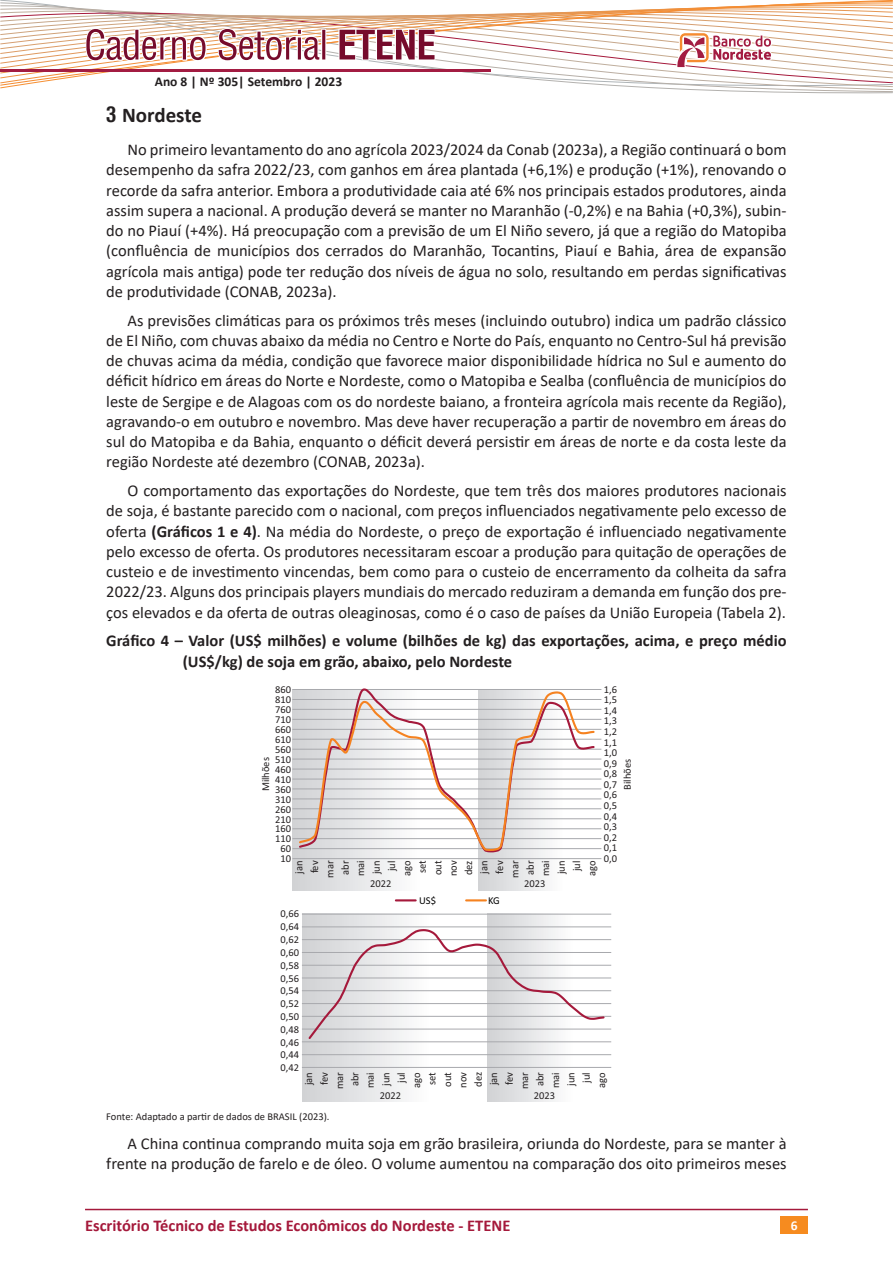
<style>
.page{position:relative;width:893px;height:1263px;background:#fff}
.page>*{position:absolute;margin:0;border:0;box-sizing:border-box;transform-origin:0 0}
.CS_Titulo_2{font:700 21px "Calibri";color:#231f20}
.CS_Corpo_normal{font:16.5px/20.2px "Calibri";color:#231f20;text-align:justify}
.CS_Tit_fig_grar{font:700 16.5px/20.2px "Calibri";color:#231f20}
.t1{font:700 16.5px "Calibri";color:#a5193b}
.t2{font:700 13.5px "Calibri";color:#231f20}
.t3{font:700 13.5px "Calibri";color:#fff}
.t4{font:10.95px/15.5px "Calibri";color:#231f20;text-align:right;scale:.96 1}
.CS_Fonte{font:10.5px/9.9px "Calibri";color:#231f20;text-align:justify}
.t5{font:10.5px "Calibri";color:#000}
.s1{font-family:"Helvetica";font-stretch:condensed}
.s2{font-weight:700}
</style>
<div class="page">
<div style="left:781px;top:1216px;width:27px;height:17px;background:#f68b1f"></div>
<hr style="left:85px;top:1209px;width:723px;height:1px;background:#a5193b">
<svg style="left:0;top:0;width:893px;height:94px"></svg>
<hr style="left:0;top:70px;width:490px;height:2px;background:#a31c42">
<svg style="left:487px;top:913px;width:125px;height:189px"></svg>
<svg style="left:303px;top:913px;width:184px;height:189px"></svg>
<hr style="left:302px;top:1054px;width:309px;height:1px;background:#a8a9ad">
<hr style="left:302px;top:1041px;width:309px;height:1px;background:#a8a9ad">
<hr style="left:302px;top:1029px;width:309px;height:1px;background:#a8a9ad">
<hr style="left:302px;top:1016px;width:309px;height:1px;background:#a8a9ad">
<hr style="left:302px;top:1003px;width:309px;height:1px;background:#a8a9ad">
<hr style="left:302px;top:990px;width:309px;height:1px;background:#a8a9ad">
<hr style="left:302px;top:977px;width:309px;height:1px;background:#a8a9ad">
<hr style="left:302px;top:965px;width:309px;height:1px;background:#a8a9ad">
<hr style="left:302px;top:952px;width:309px;height:1px;background:#a8a9ad">
<hr style="left:302px;top:939px;width:309px;height:1px;background:#a8a9ad">
<hr style="left:302px;top:926px;width:309px;height:1px;background:#a8a9ad">
<hr style="left:302px;top:914px;width:309px;height:1px;background:#a8a9ad">
<hr style="left:302px;top:1067px;width:309px;height:1px;background:#a8a9ad">
<svg style="left:307px;top:928px;width:299px;height:113px"></svg>
<div style="left:477px;top:689px;width:125px;height:201px;background:linear-gradient(to right,#d3d5d7,#fff)"></div>
<div style="left:293px;top:689px;width:184px;height:201px;background:linear-gradient(to right,#d4d5d7,#fff)"></div>
<hr style="left:292px;top:848px;width:309px;height:1px;background:#a8a9ad">
<hr style="left:292px;top:838px;width:309px;height:1px;background:#a8a9ad">
<hr style="left:292px;top:828px;width:309px;height:1px;background:#a8a9ad">
<hr style="left:292px;top:818px;width:309px;height:1px;background:#a8a9ad">
<hr style="left:292px;top:808px;width:309px;height:1px;background:#a8a9ad">
<hr style="left:292px;top:798px;width:309px;height:1px;background:#a8a9ad">
<hr style="left:292px;top:788px;width:309px;height:1px;background:#a8a9ad">
<hr style="left:292px;top:779px;width:309px;height:1px;background:#a8a9ad">
<hr style="left:292px;top:769px;width:309px;height:1px;background:#a8a9ad">
<hr style="left:292px;top:759px;width:309px;height:1px;background:#a8a9ad">
<hr style="left:292px;top:749px;width:309px;height:1px;background:#a8a9ad">
<hr style="left:292px;top:739px;width:309px;height:1px;background:#a8a9ad">
<hr style="left:292px;top:729px;width:309px;height:1px;background:#a8a9ad">
<hr style="left:292px;top:719px;width:309px;height:1px;background:#a8a9ad">
<hr style="left:292px;top:709px;width:309px;height:1px;background:#a8a9ad">
<hr style="left:292px;top:699px;width:309px;height:1px;background:#a8a9ad">
<hr style="left:292px;top:689px;width:309px;height:1px;background:#a8a9ad">
<hr style="left:292px;top:858px;width:309px;height:1px;background:#a8a9ad">
<svg style="left:297px;top:690px;width:299px;height:162px"></svg>
<hr style="left:396px;top:899px;width:20px;height:2px;background:#a5193b">
<hr style="left:466px;top:899px;width:20px;height:2px;background:#f58220">
<p class="t2" style="left:155px;top:72px;width:189px">Ano 8 | Nº 305| Setembro | 2023</p>
<p class="CS_Titulo_2" style="left:106px;top:100px;width:97px"><span class="s1">3</span> Nordeste</p>
<p class="CS_Corpo_normal" style="left:106px;top:139px;width:682px;text-indent:21px">No primeiro levantamento do ano agrícola 2023/2024 da Conab (2023a), a Região continuará o bom desempenho da safra 2022/23, com ganhos em área plantada (+6,1%) e produção (+1%), renovando o recorde da safra anterior. Embora a produtividade caia até 6% nos principais estados produtores, ainda assim supera a nacional. A produção deverá se manter no Maranhão (-0,2%) e na Bahia (+0,3%), subin&shy;do no Piauí (+4%). Há preocupação com a previsão de um El Niño severo, já que a região do Matopiba (confluência de municípios dos cerrados do Maranhão, Tocantins, Piauí e Bahia, área de expansão agrícola mais antiga) pode ter redução dos níveis de água no solo, resultando em perdas significativas de produtividade (CONAB, 2023a).</p>
<p class="CS_Corpo_normal" style="left:106px;top:310px;width:682px;text-indent:21px">As previsões climáticas para os próximos três meses (incluindo outubro) indica um padrão clássico de El Niño, com chuvas abaixo da média no Centro e Norte do País, enquanto no Centro-Sul há previsão de chuvas acima da média, condição que favorece maior disponibilidade hídrica no Sul e aumento do déficit hídrico em áreas do Norte e Nordeste, como o Matopiba e Sealba (confluência de municípios do leste de Sergipe e de Alagoas com os do nordeste baiano, a fronteira agrícola mais recente da Região), agravando-o em outubro e novembro. Mas deve haver recuperação a partir de novembro em áreas do sul do Matopiba e da Bahia, enquanto o déficit deverá persistir em áreas de norte e da costa leste da região Nordeste até dezembro (CONAB, 2023a).</p>
<p class="CS_Corpo_normal" style="left:106px;top:480px;width:682px;text-indent:21px">O comportamento das exportações do Nordeste, que tem três dos maiores produtores nacionais de soja, é bastante parecido com o nacional, com preços influenciados negativamente pelo excesso de oferta <span class="s2">(Gráficos 1 e 4)</span>. Na média do Nordeste, o preço de exportação é influenciado negativamente pelo excesso de oferta. Os produtores necessitaram escoar a produção para quitação de operações de custeio e de investimento vincendas, bem como para o custeio de encerramento da colheita da safra 2022/23. Alguns dos principais players mundiais do mercado reduziram a demanda em função dos pre&shy;ços elevados e da oferta de outras oleaginosas, como é o caso de países da União Europeia (Tabela 2).</p>
<p class="CS_Tit_fig_grar" style="left:183px;top:630px;width:605px;text-indent:-76px">Gráfico 4 – Valor (US$ milhões) e volume (bilhões de kg) das exportações, acima, e preço médio (US$/kg) de soja em grão, abaixo, pelo Nordeste</p>
<p class="CS_Fonte" style="left:275px;top:686px;width:17px;text-align:center">860<br>810<br>760<br>710<br>660<br>610<br>560<br>510<br>460<br>410<br>360<br>310<br>260<br>210<br>160<br>110<br>60<br>10</p>
<p class="CS_Fonte" style="left:604px;top:685px;width:15px;line-height:10.6px">1,6<br>1,5<br>1,4<br>1,3<br>1,2<br>1,1<br>1,0<br>0,9<br>0,8<br>0,7<br>0,6<br>0,5<br>0,4<br>0,3<br>0,2<br>0,1<br>0,0</p>
<p class="t5" style="left:419px;top:897px;width:18px">US$</p>
<p class="t5" style="left:488px;top:897px;width:13px">KG</p>
<p class="CS_Fonte" style="left:262px;top:791px;width:36px;rotate:-90deg">Milhões</p>
<p class="CS_Fonte" style="left:623px;top:790px;width:32px;rotate:-90deg">Bilhões</p>
<p class="t4" style="left:292px;top:878px;width:19px;rotate:-90deg">jan fev mar abr mai jun jul ago set out nov dez jan fev mar abr mai jun jul ago</p>
<p class="CS_Fonte" style="left:370px;top:880px;width:23px">2022</p>
<p class="CS_Fonte" style="left:524px;top:880px;width:23px">2023</p>
<p class="CS_Fonte" style="left:280px;top:908px;width:20px;line-height:12.8px">0,66<br>0,64<br>0,62<br>0,60<br>0,58<br>0,56<br>0,54<br>0,52<br>0,50<br>0,48<br>0,46<br>0,44<br>0,42</p>
<p class="t4" style="left:302px;top:1089px;width:19px;rotate:-90deg">jan fev mar abr mai jun jul ago set out nov dez jan fev mar abr mai jun jul ago</p>
<p class="CS_Fonte" style="left:380px;top:1091px;width:23px">2022</p>
<p class="CS_Fonte" style="left:534px;top:1091px;width:23px">2023</p>
<p class="CS_Fonte" style="left:106px;top:1111px;width:225px">Fonte: Adaptado a partir de dados de BRASIL (2023).</p>
<p class="CS_Corpo_normal" style="left:106px;top:1132px;width:682px;text-align:right">A China continua comprando muita soja em grão brasileira, oriunda do Nordeste, para se manter à frente na produção de farelo e de óleo. O volume aumentou na comparação dos oito primeiros meses</p>
<p class="t1" style="left:85px;top:1213px;width:427px">Escritório Técnico de Estudos Econômicos do Nordeste - ETENE</p>
<p class="t3" style="left:791px;top:1216px;width:8px">6</p>
</div>
